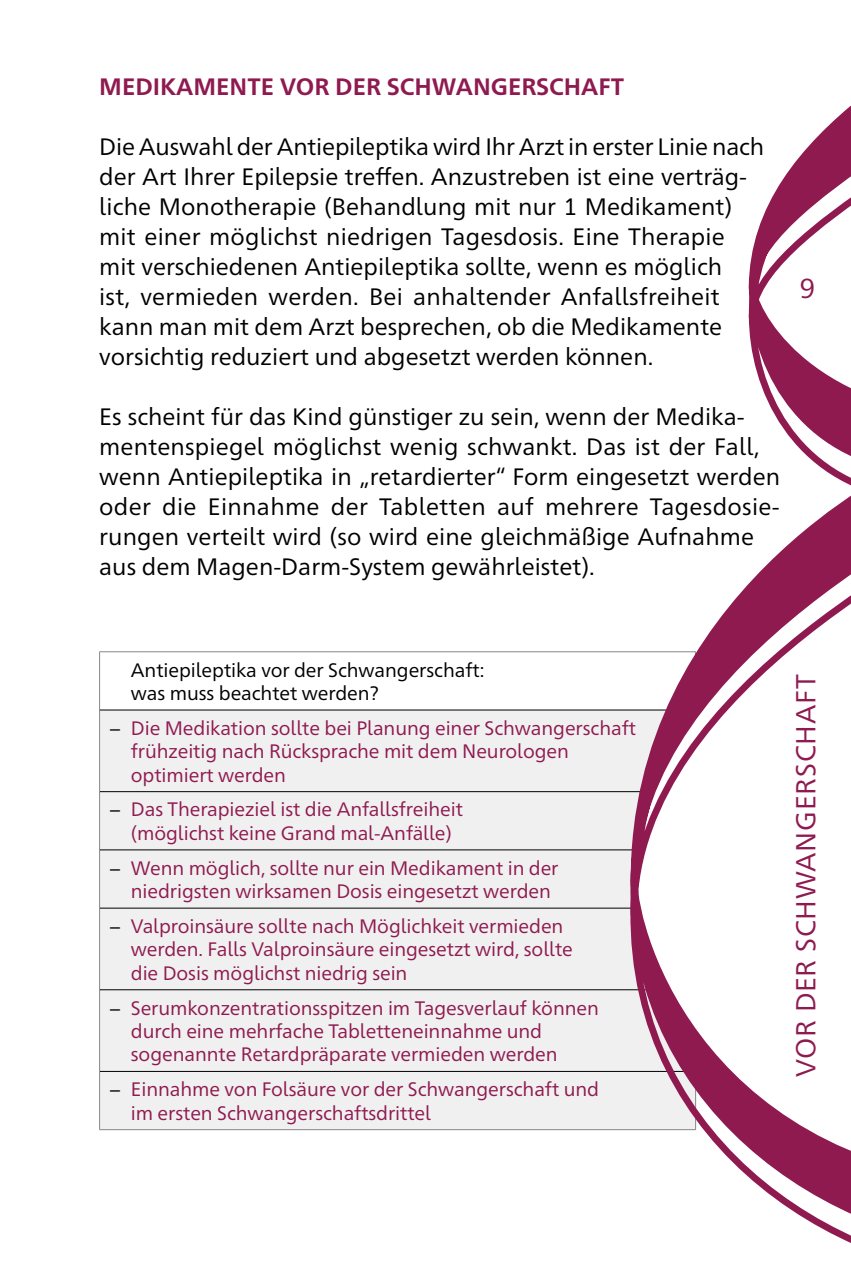
<style>
.page{position:relative;width:851px;height:1276px;background:#fff}
.page>*{position:absolute;margin:0;border:0;box-sizing:border-box;transform-origin:0 0}
.t1{font:27.5px "Frutiger Neue 1450 Pro";letter-spacing:.025em;color:#8f1a50}
.t2{font:23.75px/30px "Frutiger Neue 1450 Pro";color:#000}
.t3{font:700 23.75px "Frutiger Neue 1450 Pro";color:#8f1a50}
.t4{font:19.5px/23.5px "Frutiger Neue 1450 Pro";letter-spacing:-.005em;color:#8f1a50}
.t5{font:19.5px/23.5px "Frutiger Neue 1450 Pro";letter-spacing:-.005em;color:#000}
.s1{color:#000}
</style>
<div class="page">
<div style="left:100px;top:710px;width:530px;height:419px;background:#f0f0f0"></div>
<hr style="left:99px;top:651px;width:596px;height:1px;background:#878787">
<hr style="left:99px;top:652px;width:1px;height:58px;background:#878787">
<hr style="left:99px;top:710px;width:1px;height:81px;background:#878787">
<hr style="left:99px;top:791px;width:1px;height:59px;background:#878787">
<hr style="left:99px;top:850px;width:1px;height:58px;background:#878787">
<hr style="left:99px;top:908px;width:1px;height:81px;background:#878787">
<hr style="left:99px;top:989px;width:1px;height:82px;background:#878787">
<hr style="left:99px;top:1071px;width:1px;height:58px;background:#878787">
<hr style="left:100px;top:709px;width:595px;height:1px;background:#000">
<hr style="left:100px;top:791px;width:595px;height:1px;background:#000">
<hr style="left:100px;top:849px;width:595px;height:1px;background:#000">
<hr style="left:100px;top:907px;width:595px;height:1px;background:#000">
<hr style="left:100px;top:989px;width:595px;height:1px;background:#000">
<hr style="left:100px;top:1071px;width:595px;height:1px;background:#000">
<hr style="left:99px;top:1129px;width:596px;height:1px;background:#878787">
<svg style="left:630px;top:106px;width:220px;height:1137px"></svg>
<p class="t3" style="left:99px;top:69px;width:526px">MEDIKAMENTE VOR DER SCHWANGERSCHAFT</p>
<p class="t2" style="left:99px;top:130px;width:666px">Die Auswahl der Antiepileptika wird Ihr Arzt in erster Linie nach der Art Ihrer Epilepsie treffen. Anzustreben ist eine verträg&shy;liche Monotherapie (Behandlung mit nur 1 Medikament) mit einer möglichst niedrigen Tagesdosis. Eine Therapie mit verschiedenen Antiepileptika sollte, wenn es möglich<br>ist, vermieden werden. Bei anhaltender Anfallsfreiheit kann man mit dem Arzt besprechen, ob die Medikamente vorsichtig reduziert und abgesetzt werden können.</p>
<p class="t2" style="left:99px;top:400px;width:682px">Es scheint für das Kind günstiger zu sein, wenn der Medika&shy;mentenspiegel möglichst wenig schwankt. Das ist der Fall, wenn Antiepileptika in „retardierter“ Form eingesetzt werden oder die Einnahme der Tabletten auf mehrere Tagesdosie&shy;rungen verteilt wird (so wird eine gleichmäßige Aufnahme aus dem Magen-Darm-System gewährleistet).</p>
<p class="t1" style="left:799px;top:268px;width:17px">9</p>
<p class="t5" style="left:131px;top:656px;width:355px">Antiepileptika vor der Schwangerschaft: was muss beachtet werden?</p>
<p class="t4" style="left:131px;top:715px;width:506px;text-indent:-21px"><span class="s1">−</span> Die Medikation sollte bei Planung einer Schwangerschaft frühzeitig nach Rücksprache mit dem Neurologen optimiert werden</p>
<p class="t4" style="left:110px;top:796px;width:355px;text-align:center"><span class="s1">−</span> Das Therapieziel ist die Anfallsfreiheit (möglichst keine Grand mal-Anfälle)</p>
<p class="t4" style="left:131px;top:854px;width:429px;text-indent:-21px"><span class="s1">−</span> Wenn möglich, sollte nur ein Medikament in der niedrigsten wirksamen Dosis eingesetzt werden</p>
<p class="t4" style="left:131px;top:913px;width:443px;text-indent:-21px"><span class="s1">−</span> Valproinsäure sollte nach Möglichkeit vermieden werden. Falls Valproinsäure eingesetzt wird, sollte die Dosis möglichst niedrig sein</p>
<p class="t4" style="left:131px;top:994px;width:469px;text-indent:-21px"><span class="s1">−</span> Serumkonzentrationsspitzen im Tagesverlauf können durch eine mehrfache Tabletteneinnahme und sogenannte Retardpräparate vermieden werden</p>
<p class="t4" style="left:131px;top:1076px;width:469px;text-indent:-21px"><span class="s1">−</span> Einnahme von Folsäure vor der Schwangerschaft und im ersten Schwangerschaftsdrittel</p>
<p class="t1" style="left:785px;top:1076px;width:404px;rotate:-90deg">VOR DER SCHWANGERSCHAFT</p>
</div>
